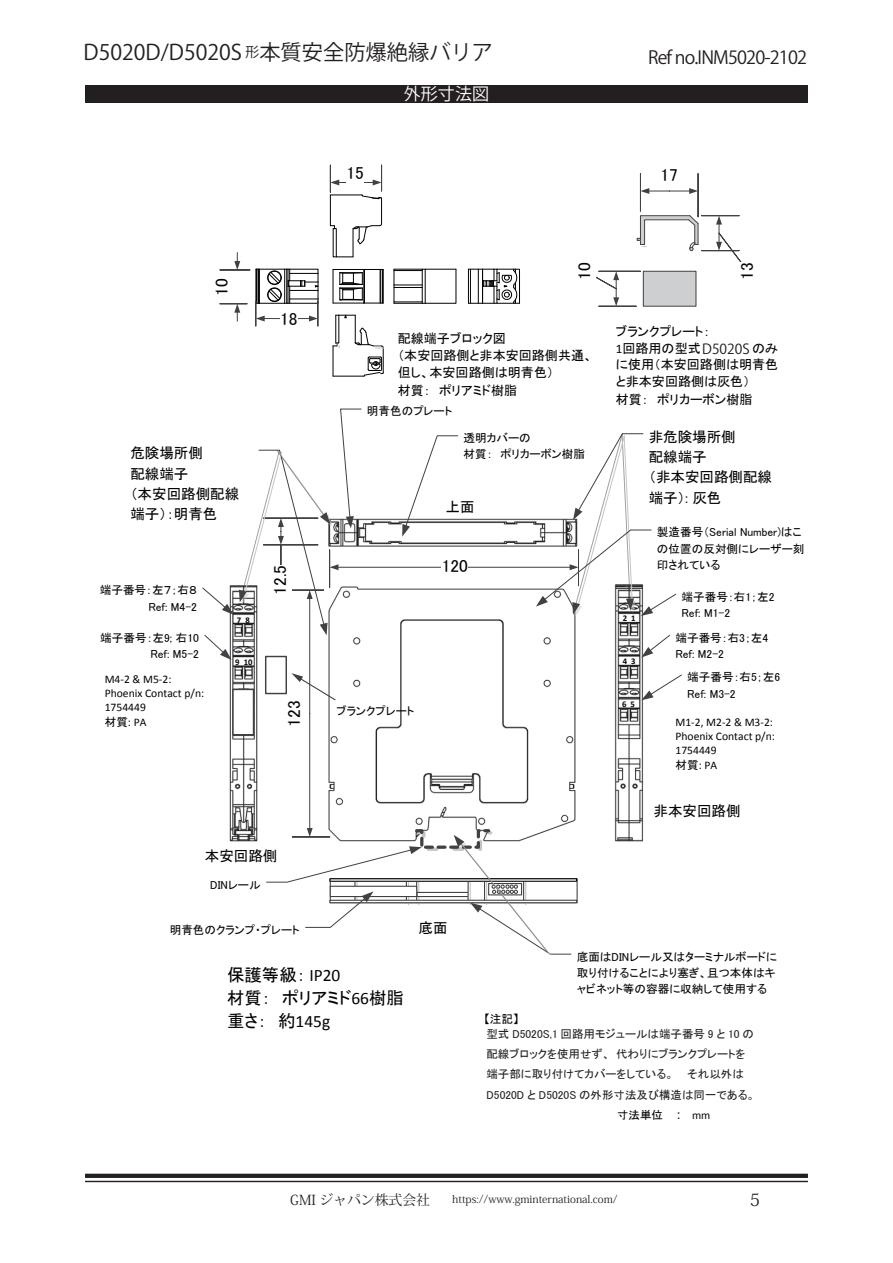
<style>
.page{position:relative;width:893px;height:1263px;background:#fff}
.page>*{position:absolute;margin:0;border:0;box-sizing:border-box;transform-origin:0 0}
.t1{font:21.3px "Koz Go Pr 6 N";color:#231f20}
.t2{font:18px "Koz Go Pr 6 N";letter-spacing:-.045em;color:#231f20}
.t3{font:17.4px/23.2px "MS P Gothic";color:#030303}
.t4{font:17.4px "Calibri";color:#030303}
.t5{font:16.95px "Koz Go Pr 6 N";color:#fff}
.t6{font:16.95px "Koz Min Pr 6 N";color:#231f20}
.t7{font:14.55px/20.2px "MS P Gothic";color:#030303}
.t8{font:13.8px "Koz Min Pr 6 N";color:#231f20}
.t9{font:13.05px/17.4px "MS P Gothic";color:#030303}
.t10{font:11.55px/16.2px "MS P Gothic";color:#030303}
.t11{font:11.55px/20.1px "MS P Gothic";color:#231f20}
.t12{font:11.55px/14px "Calibri";color:#030303}
.t13{font:10.65px "Koz Min Pr 6 N";color:#231f20}
.t14{font:700 8.7px "Calibri";color:#030303}
.s1{font-size:13.8px}
.s2{font-family:"Calibri"}
.s3{font-family:"Koz Go Pr 6 N";font-size:13.8px;color:#231f20}
.s4{font-family:"MS P Gothic"}
.s5{color:#030303}
</style>
<div class="page">
<hr style="left:85px;top:1174px;width:723px;height:4px;background:#231f20">
<hr style="left:85px;top:1181px;width:723px;height:1px;background:#231f20">
<div style="left:85px;top:85px;width:723px;height:17px;background:#231f20"></div>
<img style="left:614px;top:617px;width:29px;height:225px">
<img style="left:328px;top:588px;width:248px;height:239px">
<img style="left:229px;top:660px;width:29px;height:182px">
<img style="left:361px;top:518px;width:175px;height:29px">
<hr style="left:454px;top:567px;width:116px;height:1px;background:#414143">
<hr style="left:338px;top:567px;width:116px;height:1px;background:#414143">
<div style="left:442px;top:556px;width:26px;height:21px;background:#fff"></div>
<hr style="left:309px;top:598px;width:1px;height:115px;background:#414143">
<hr style="left:309px;top:713px;width:1px;height:116px;background:#414143">
<div style="left:329px;top:878px;width:248px;height:4px;border:1px solid #030303"></div>
<div style="left:329px;top:900px;width:248px;height:3px;border:1px solid #414143"></div>
<svg style="left:402px;top:435px;width:56px;height:102px"></svg>
<svg style="left:266px;top:827px;width:305px;height:128px"></svg>
<svg style="left:202px;top:409px;width:159px;height:251px"></svg>
<svg style="left:641px;top:674px;width:41px;height:26px"></svg>
<svg style="left:641px;top:635px;width:29px;height:22px"></svg>
<svg style="left:393px;top:268px;width:64px;height:36px"></svg>
<svg style="left:468px;top:268px;width:52px;height:36px"></svg>
<svg style="left:332px;top:269px;width:52px;height:35px"></svg>
<hr style="left:333px;top:269px;width:1px;height:34px;background:#030303">
<svg style="left:333px;top:314px;width:51px;height:63px"></svg>
<svg style="left:256px;top:269px;width:63px;height:57px"></svg>
<div style="left:280px;top:310px;width:18px;height:21px;background:#fff"></div>
<hr style="left:220px;top:270px;width:30px;height:1px;background:#414143">
<svg style="left:220px;top:303px;width:27px;height:18px"></svg>
<svg style="left:234px;top:253px;width:6px;height:17px"></svg>
<svg style="left:330px;top:165px;width:52px;height:93px"></svg>
<div style="left:346px;top:163px;width:18px;height:21px;background:#fff"></div>
<div style="left:265px;top:656px;width:22px;height:38px;border:1px solid #414143"></div>
<svg style="left:291px;top:673px;width:45px;height:28px"></svg>
<hr style="left:698px;top:174px;width:1px;height:43px;background:#414143">
<hr style="left:640px;top:174px;width:1px;height:37px;background:#414143">
<svg style="left:641px;top:188px;width:57px;height:6px"></svg>
<svg style="left:596px;top:213px;width:146px;height:94px"></svg>
<svg style="left:536px;top:433px;width:140px;height:184px"></svg>
<div style="left:233px;top:689px;width:21px;height:46px;background:#fff"></div>
<div style="left:232px;top:689px;width:22px;height:46px;border:1px solid #414143"></div>
<h1 class="t1" style="left:84px;top:40px;width:411px">D5020D D/ 5020S <span class="s1">形</span>本質安全防爆絶縁バリア</h1>
<p class="t5" style="left:404px;top:84px;width:87px">外形寸法図</p>
<p class="t3" style="left:346px;top:161px;width:19px">15</p>
<h2 class="t2" style="left:648px;top:47px;width:160px">Ref no.INM5020-2102</h2>
<p class="t3" style="left:660px;top:164px;width:19px">17</p>
<p class="t3" style="left:210px;top:296px;width:19px;rotate:-90deg">10</p>
<p class="t3" style="left:280px;top:307px;width:19px">18</p>
<p class="t7" style="left:130px;top:443px;width:110px">危険場所側<br>配線端子<br>（本安回路側配線端子：）明青色</p>
<p class="t3" style="left:573px;top:280px;width:19px;rotate:-90deg">10</p>
<p class="t9" style="left:398px;top:329px;width:110px">配線端子ブロック図</p>
<p class="t9" style="left:398px;top:347px;width:196px">（本安回路側と非本安回路側共通、</p>
<p class="t9" style="left:398px;top:364px;width:157px">但し、本安回路側は明青色(</p>
<p class="t9" style="left:439px;top:381px;width:79px">ポリアミド樹脂</p>
<p class="t9" style="left:398px;top:381px;width:34px">材質：</p>
<p class="t10" style="left:367px;top:403px;width:87px">明青色のプレート</p>
<p class="t10" style="left:500px;top:430px;width:86px;text-indent:-37px">透明カバーの<br>ポリカーボン樹脂</p>
<p class="t10" style="left:464px;top:446px;width:31px">材質：</p>
<p class="t7" style="left:446px;top:496px;width:31px">上面</p>
<p class="t3" style="left:735px;top:280px;width:19px;rotate:-90deg">13</p>
<p class="t9" style="left:616px;top:322px;width:164px">ブランクプレート：<br><span class="s2">1</span>回路用の型式<span class="s3">D5020S</span> のみ</p>
<p class="t9" style="left:616px;top:356px;width:164px">に使用（本安回路側は明青色</p>
<p class="t9" style="left:616px;top:373px;width:136px">と非本安回路側は灰色(</p>
<p class="t9" style="left:657px;top:390px;width:97px">ポリカーボン樹脂</p>
<p class="t9" style="left:616px;top:390px;width:34px">材質：</p>
<p class="t7" style="left:649px;top:426px;width:125px">非危険場所側<br>配線端子<br>（非本安回路側配線端子 :）灰色</p>
<p class="t10" style="left:100px;top:582px;width:99px;text-align:right">端子番号左： ７右； ８<br>Ref M: 4-2</p>
<p class="t10" style="left:100px;top:629px;width:100px;text-align:right">端子番号左： 右; 9 1 0<br>Ref M: 5-2</p>
<p class="t12" style="left:105px;top:672px;width:101px">M4-2 &amp; M5-2:<br>Phoenix Contact :n/p<br>1754449</p>
<p class="t12" style="left:105px;top:715px;width:43px"><span class="s4">材質</span>: PA</p>
<p class="t14" style="left:245px;top:614px;width:6px">8</p>
<p class="t14" style="left:237px;top:614px;width:6px">7</p>
<p class="t3" style="left:268px;top:595px;width:31px;rotate:-90deg">12.5</p>
<p class="t3" style="left:442px;top:554px;width:28px">120</p>
<p class="t14" style="left:623px;top:612px;width:6px">2</p>
<p class="t14" style="left:631px;top:612px;width:6px">1</p>
<p class="t14" style="left:235px;top:656px;width:6px">9</p>
<p class="t14" style="left:631px;top:655px;width:6px">3</p>
<p class="t14" style="left:623px;top:655px;width:6px">4</p>
<p class="t14" style="left:244px;top:656px;width:10px">10</p>
<p class="t3" style="left:282px;top:726px;width:28px;rotate:-90deg">123</p>
<p class="t10" style="left:337px;top:703px;width:79px">ブランクプレート</p>
<p class="t14" style="left:622px;top:697px;width:6px">6</p>
<p class="t14" style="left:630px;top:697px;width:6px">5</p>
<p class="t7" style="left:205px;top:845px;width:74px">本安回路側</p>
<p class="t10" style="left:210px;top:876px;width:52px">DINレール</p>
<p class="t10" style="left:170px;top:921px;width:132px">明青色のクランプ・プレート</p>
<p class="t7" style="left:419px;top:917px;width:31px">底面</p>
<p class="t10" style="left:657px;top:524px;width:149px">製造番号（Serial Number)はこの位置の反対側にレーザー刻印されている</p>
<p class="t10" style="left:682px;top:588px;width:94px">端子番号右： 左； 1 2<br>Ref M: 1-2</p>
<p class="t10" style="left:675px;top:629px;width:94px">端子番号右： 左； 3 4<br>Ref M: 2-2</p>
<p class="t10" style="left:687px;top:669px;width:94px">端子番号右： 左； 5 6<br>Ref M: 3-2</p>
<p class="t12" style="left:675px;top:715px;width:99px">M1-2, M2-2 &amp; M3-2:</p>
<p class="t12" style="left:675px;top:729px;width:101px">Phoenix Contact :n/p<br>1754449</p>
<p class="t12" style="left:675px;top:758px;width:43px"><span class="s4">材質</span>: PA</p>
<p class="t7" style="left:653px;top:801px;width:89px">非本安回路側</p>
<p class="t3" style="left:282px;top:963px;width:123px;text-indent:-55px">保護等級： <span class="s2">IP20<br></span>ポリアミド<span class="s2">66</span>樹脂</p>
<p class="t3" style="left:227px;top:986px;width:45px">材質：</p>
<p class="t3" style="left:227px;top:1009px;width:41px">重さ：</p>
<p class="t4" style="left:278px;top:1009px;width:54px"><span class="s4">約</span>145g</p>
<p class="t10" style="left:577px;top:948px;width:202px;text-align:justify">底面はDINレール又はターミナルボードに取り付けることにより塞ぎ、且つ本体はキャビネット等の容器に収納して使用する</p>
<p class="t11" style="left:484px;top:1011px;width:271px;line-height:15.3px"><span class="s5">【注記【<br></span>型式 D5020S,1 回路用モジュールは端子番号 9 と 10 の</p>
<p class="t11" style="left:616px;top:1044px;width:131px">代わりにブランクプレートを</p>
<p class="t11" style="left:486px;top:1044px;width:270px">配線ブロックを使用せず、<br>端子部に取り付けてカバーをしている。　それ以外は<br>D5020D と D5020S の外形寸法及び構造は同一である。</p>
<p class="t10" style="left:617px;top:1106px;width:47px">寸法単位</p>
<p class="t7" style="left:675px;top:1103px;width:9px">：</p>
<p class="t12" style="left:692px;top:1107px;width:20px">mm</p>
<p class="t8" style="left:290px;top:1192px;width:155px">GMI ジャパン株式会社　</p>
<p class="t13" style="left:452px;top:1193px;width:167px">https://www.gminternational.com/</p>
<h3 class="t6" style="left:750px;top:1190px;width:12px">5</h3>
</div>
